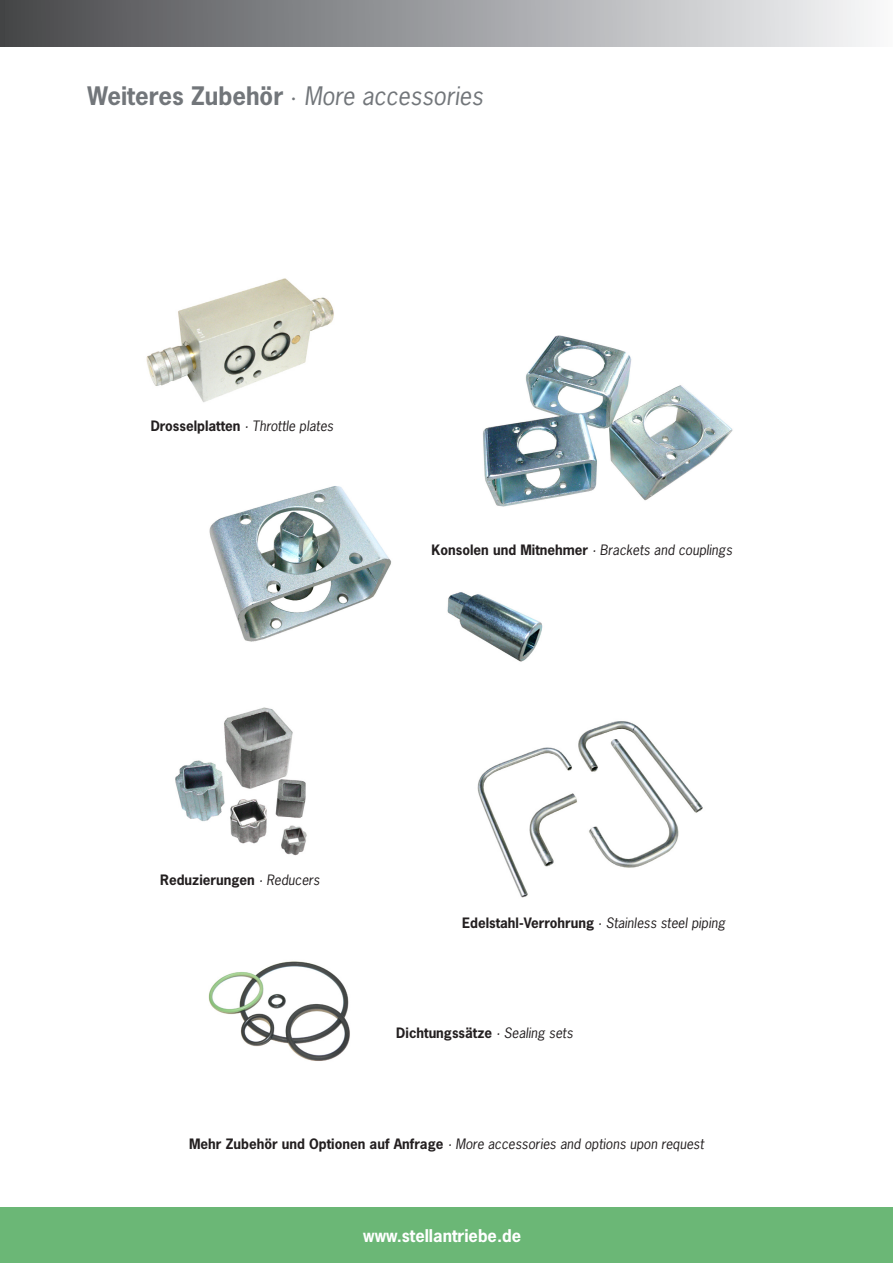
<style>
.page{position:relative;width:893px;height:1263px;background:#fff}
.page>*{position:absolute;margin:0;border:0;box-sizing:border-box;transform-origin:0 0}
.t1{font:700 24px "News Gothic Std";color:#72767a}
.t2{font:700 16.5px "News Gothic Std";color:#fff}
.t3{font:italic 13.5px "News Gothic Std";color:#231f20}
.t4{font:700 13.5px "News Gothic Std";color:#231f20}
.s1{font-family:"Futura Std";font-weight:500}
.s2{font-weight:400;font-style:italic}
.s3{font-weight:700;font-style:normal}
</style>
<div class="page">
<div style="left:0;top:1208px;width:893px;height:55px;background:#6bb776"></div>
<div style="left:0;top:0;width:893px;height:47px;background:linear-gradient(to right,#46474a,#f7f8fa)"></div>
<hr style="left:0;top:0;width:4px;height:47px;background:#434445">
<img style="left:483px;top:335px;width:250px;height:172px">
<img style="left:447px;top:592px;width:96px;height:70px">
<img style="left:209px;top:486px;width:182px;height:156px">
<img style="left:175px;top:707px;width:132px;height:149px">
<img style="left:477px;top:721px;width:226px;height:177px">
<img style="left:146px;top:278px;width:188px;height:124px">
<img style="left:208px;top:961px;width:142px;height:100px">
<h1 class="t1" style="left:88px;top:80px;width:397px">Weiteres Zubehör <span class="s1">·</span> <span class="s2">More accessories</span></h1>
<p class="t3" style="left:151px;top:417px;width:184px"><span class="s3">Drosselplatten</span> · Throttle plates</p>
<p class="t3" style="left:431px;top:541px;width:302px"><span class="s3">Konsolen und Mitnehmer</span> · Brackets and couplings</p>
<p class="t4" style="left:160px;top:871px;width:161px">Reduzierungen <span class="s2">· Reducers</span></p>
<p class="t3" style="left:462px;top:914px;width:265px"><span class="s3">Edelstahl-Verrohrung</span> · Stainless steel piping</p>
<p class="t4" style="left:396px;top:1024px;width:178px">Dichtungssätze <span class="s2">· Sealing sets</span></p>
<p class="t3" style="left:189px;top:1135px;width:516px"><span class="s3">Mehr Zubehör und Optionen auf Anfrage</span> · More accessories and options upon request</p>
<p class="t2" style="left:363px;top:1224px;width:159px">www.stellantriebe.de</p>
</div>
